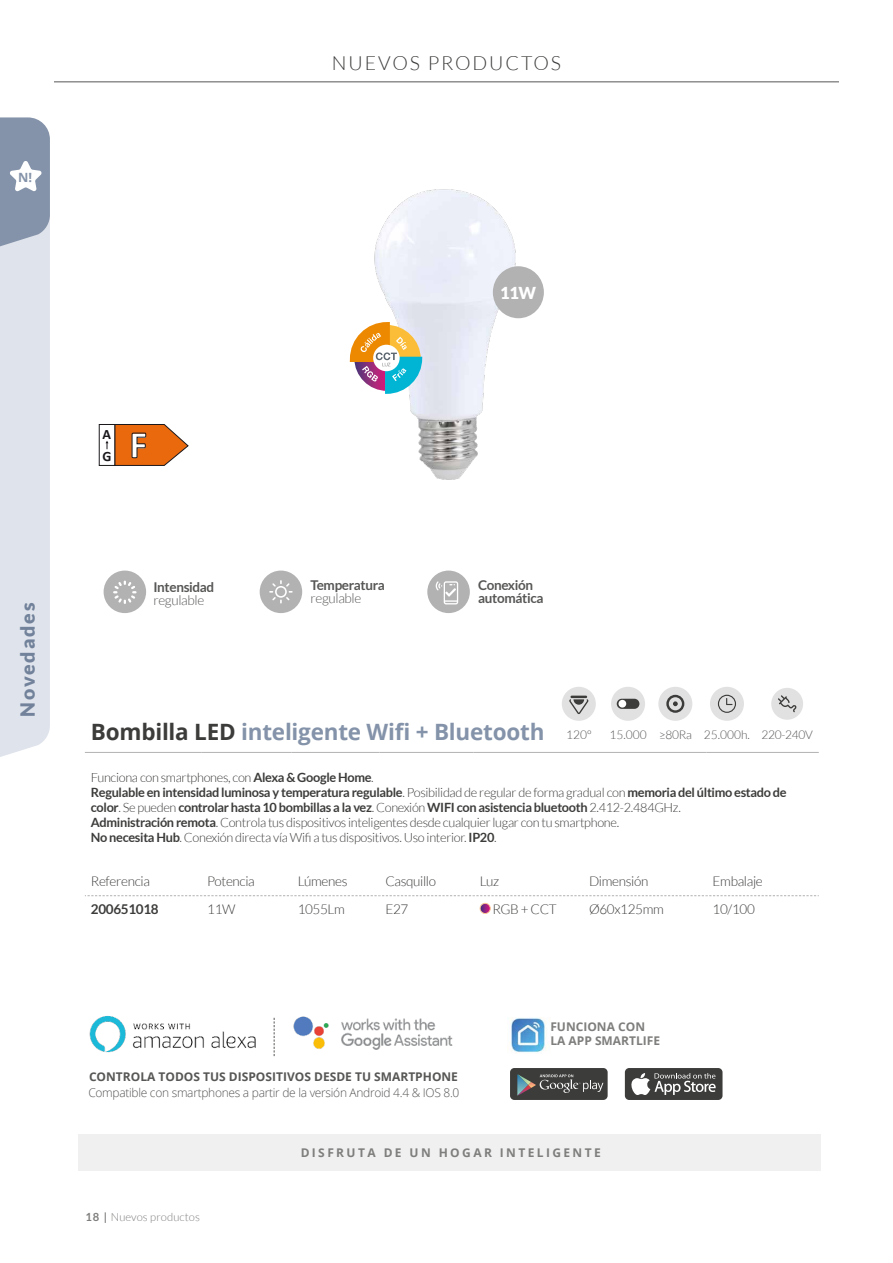
<style>
.page{position:relative;width:893px;height:1263px;background:#fff}
.page>*{position:absolute;margin:0;border:0;box-sizing:border-box;transform-origin:0 0}
.t1{font:700 38.85px "Calibri";color:#fff}
.t2{font:700 22.5px "Open Sans";letter-spacing:-.01em;color:#8493a9}
.t3{font:300 19.5px "Lato";letter-spacing:.1em;color:#3c3c3b}
.t4{font:900 19.5px "Lato";letter-spacing:.1em;color:#71829a}
.t5{font:900 16.5px "Lato";color:#fff}
.t6{font:700 14.25px/22.6px "Calibri";color:#1b181c}
.t7{font:300 13.5px "Lato";letter-spacing:-.025em;color:#3c3c3b}
.t8{font:700 13.5px/13.5px "Lato";letter-spacing:-.025em;color:#575756}
.t9{font:300 13.5px "Lato";letter-spacing:-.025em;color:#575756}
.t10{font:700 13.5px "Lato";letter-spacing:-.025em;color:#3c3c3b}
.t11{font:300 12.75px/15px "Lato";letter-spacing:-.025em;color:#3c3c3b}
.t12{font:700 12.75px "Open Sans";color:#8493a9}
.t13{font:300 12px "Open Sans";letter-spacing:-.025em;color:#575756}
.t14{font:700 12px "Open Sans";color:#575756}
.t15{font:700 12px "Open Sans";letter-spacing:.2em;color:#7e7e7d}
.t16{font:300 12px "Lato";letter-spacing:-.025em;color:#575756}
.t17{font:700 12px/14.4px "Open Sans";color:#7e7e7d}
.t18{font:300 12px "Lato";color:#575756}
.t19{font:300 11.25px "Lato";letter-spacing:.01em;color:#7e7e7d}
.s1{color:#3c3c3b}
.s2{font-weight:700}
</style>
<div class="page">
<hr style="left:54px;top:82px;width:785px;height:1px;background:#575756">
<svg style="left:0;top:117px;width:50px;height:640px;background:#d0d6e0"></svg>
<svg style="left:115px;top:424px;width:74px;height:42px"></svg>
<div style="left:99px;top:424px;width:16px;height:42px;background:#fff;border:1px solid #1b181c"></div>
<svg style="left:106px;top:441px;width:2px;height:8px"></svg>
<img style="left:374px;top:189px;width:158px;height:291px">
<hr style="left:85px;top:752px;width:116px;height:1px;background:#b3b2b2">
<hr style="left:201px;top:752px;width:91px;height:1px;background:#b3b2b2">
<hr style="left:292px;top:752px;width:87px;height:1px;background:#b3b2b2">
<hr style="left:379px;top:752px;width:95px;height:1px;background:#b3b2b2">
<hr style="left:474px;top:752px;width:109px;height:1px;background:#b3b2b2">
<hr style="left:583px;top:752px;width:124px;height:1px;background:#b3b2b2">
<hr style="left:707px;top:752px;width:112px;height:1px;background:#b3b2b2">
<svg style="left:85px;top:895px;width:734px;height:1px"></svg>
<svg style="left:480px;top:903px;width:10px;height:10px"></svg>
<div style="left:480px;top:903px;width:11px;height:11px;border:1px solid #fbc894;border-radius:50%"></div>
<div style="left:562px;top:687px;width:34px;height:34px;background:#e1e1e1;border-radius:50%"></div>
<svg style="left:569px;top:696px;width:19px;height:18px"></svg>
<div style="left:611px;top:687px;width:34px;height:34px;background:#e1e1e1;border-radius:50%"></div>
<div style="left:617px;top:699px;width:22px;height:10px;background:#3c3c3b;border-radius:5px"></div>
<div style="left:618px;top:700px;width:8px;height:7px;background:#fff;border-radius:50%"></div>
<div style="left:658px;top:687px;width:34px;height:34px;background:#e1e1e1;border-radius:50%"></div>
<svg style="left:666px;top:695px;width:18px;height:18px"></svg>
<div style="left:710px;top:687px;width:34px;height:34px;background:#e1e1e1;border-radius:50%"></div>
<svg style="left:718px;top:695px;width:18px;height:18px"></svg>
<div style="left:771px;top:688px;width:32px;height:32px;background:#e1e1e1;border-radius:50%"></div>
<svg style="left:778px;top:695px;width:19px;height:17px"></svg>
<div style="left:493px;top:266px;width:51px;height:52px;background:#b3b2b2;border-radius:50%"></div>
<div style="left:260px;top:570px;width:42px;height:43px;background:#b3b2b2;border-radius:50%"></div>
<div style="left:427px;top:570px;width:43px;height:43px;background:#b3b2b2;border-radius:50%"></div>
<div style="left:104px;top:570px;width:42px;height:43px;background:#b3b2b2;border-radius:50%"></div>
<svg style="left:113px;top:581px;width:24px;height:23px"></svg>
<svg style="left:269px;top:580px;width:24px;height:23px"></svg>
<svg style="left:436px;top:581px;width:22px;height:23px"></svg>
<svg style="left:349px;top:319px;width:75px;height:76px"></svg>
<div style="left:510px;top:1068px;width:98px;height:32px;background:#3c3c3b;border-radius:4px"></div>
<svg style="left:517px;top:1074px;width:86px;height:21px"></svg>
<div style="left:625px;top:1068px;width:97px;height:32px;background:#3c3c3b;border-radius:4px"></div>
<svg style="left:631px;top:1073px;width:85px;height:22px"></svg>
<img style="left:507px;top:1018px;width:40px;height:35px">
<img style="left:293px;top:1016px;width:160px;height:34px">
<img style="left:89px;top:1016px;width:167px;height:37px">
<svg style="left:274px;top:1018px;width:1px;height:38px"></svg>
<div style="left:79px;top:1134px;width:742px;height:36px;background:#f0f0f0"></div>
<p class="t12" style="left:18px;top:168px;width:15px">N!</p>
<h3 class="t3" style="left:332px;top:52px;width:231px">NUEVOS PRODUCTOS</h3>
<p class="t5" style="left:500px;top:283px;width:37px">11W</p>
<h3 class="t4" style="left:16px;top:717px;width:116px;rotate:-90deg">Novedades</h3>
<p class="t6" style="left:102px;top:422px;width:11px">A<br>G</p>
<h1 class="t1" style="left:129px;top:417px;width:19px">F</h1>
<p class="t8" style="left:153px;top:580px;width:62px">Intensidad</p>
<p class="t9" style="left:153px;top:593px;width:52px">regulable</p>
<p class="t8" style="left:310px;top:578px;width:76px">Temperatura</p>
<p class="t9" style="left:310px;top:591px;width:52px">regulable</p>
<p class="t8" style="left:478px;top:578px;width:67px">Conexión automática</p>
<h2 class="t2" style="left:91px;top:716px;width:455px"><span class="s1">Bombilla LED</span> inteligente Wifi + Bluetooth</h2>
<p class="t11" style="left:91px;top:770px;width:697px">Funciona con smartphones, con <span class="s2">Alexa &amp; Google Home</span>.<br><span class="s2">Regulable en intensidad luminosa y temperatura regulable</span>. Posibilidad de regular de forma gradual con <span class="s2">memoria del último estado de color</span>. Se pueden <span class="s2">controlar hasta 10 bombillas a la vez</span>. Conexión <span class="s2">WIFI con asistencia bluetooth</span> 2.412-2.484GHz.<br><span class="s2">Administración remota</span>. Controla tus dispositivos inteligentes desde cualquier lugar con tu smartphone.<br><span class="s2">No necesita Hub</span>. Conexión directa vía Wifi a tus dispositivos. Uso interior. <span class="s2">IP20</span>.</p>
<p class="t7" style="left:91px;top:874px;width:61px">Referencia</p>
<p class="t7" style="left:207px;top:874px;width:49px">Potencia</p>
<p class="t7" style="left:298px;top:874px;width:51px">Lúmenes</p>
<p class="t7" style="left:385px;top:874px;width:52px">Casquillo</p>
<p class="t7" style="left:480px;top:874px;width:21px">Luz</p>
<p class="t7" style="left:589px;top:874px;width:61px">Dimensión</p>
<p class="t7" style="left:713px;top:874px;width:52px">Embalaje</p>
<p class="t10" style="left:91px;top:901px;width:69px">200651018</p>
<p class="t7" style="left:207px;top:902px;width:30px">11W</p>
<p class="t7" style="left:298px;top:902px;width:49px">1055Lm</p>
<p class="t7" style="left:385px;top:902px;width:24px">E27</p>
<p class="t7" style="left:493px;top:902px;width:66px">RGB + CCT</p>
<p class="t7" style="left:589px;top:902px;width:76px">Ø60x125mm</p>
<p class="t7" style="left:713px;top:902px;width:44px">10/100</p>
<p class="t18" style="left:566px;top:728px;width:27px">120º</p>
<p class="t16" style="left:609px;top:728px;width:205px">15.000 ≥80Ra 25.000h. 220-240V</p>
<p class="t14" style="left:89px;top:1068px;width:370px">CONTROLA TODOS TUS DISPOSITIVOS DESDE TU SMARTPHONE</p>
<p class="t13" style="left:88px;top:1084px;width:373px">Compatible con smartphones a partir de la versión Android 4.4 &amp; IOS 8.0</p>
<p class="t17" style="left:550px;top:1019px;width:111px">FUNCIONA CON<br>LA APP SMARTLIFE</p>
<p class="t19" style="left:85px;top:1211px;width:116px"><span class="s2">18 |</span> Nuevos productos</p>
<p class="t15" style="left:301px;top:1144px;width:302px">DISFRUTA DE UN HOGAR INTELIGENTE</p>
</div>
